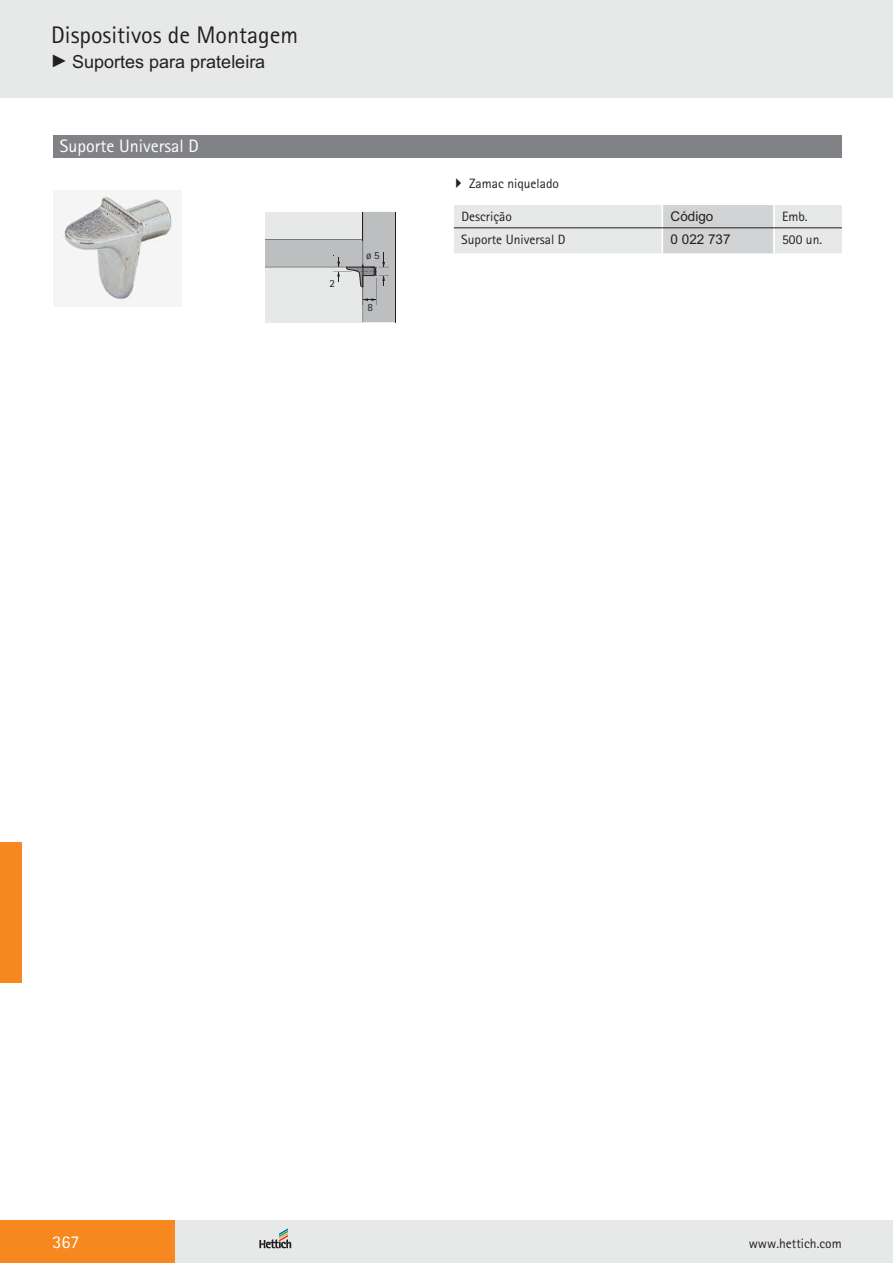
<style>
.page{position:relative;width:893px;height:1263px;background:#fff}
.page>*{position:absolute;margin:0;border:0;box-sizing:border-box;transform-origin:0 0}
.t1{font:24px "Agfa Rotis Sans Serif";color:#231f20}
.t2{font:18px "Arial";color:#231f20}
.t3{font:18px "Agfa Rotis Sans Serif";color:#fff}
.t4{font:13.5px "Agfa Rotis Sans Serif";color:#231f20}
.t5{font:13.5px "Arial";color:#231f20}
.t6{font:10.95px "Agfa Rotis Sans Serif";color:#231f20}
</style>
<div class="page">
<div style="left:0;top:0;width:893px;height:98px;background:#e7e8e8"></div>
<div style="left:174px;top:1220px;width:719px;height:43px;background:#e7e8e8"></div>
<div style="left:0;top:1220px;width:174px;height:43px;background:#f6881f"></div>
<svg style="left:259px;top:1228px;width:32px;height:20px"></svg>
<div style="left:53px;top:135px;width:789px;height:22px;background:#808285"></div>
<svg style="left:454px;top:205px;width:388px;height:48px;background:#dfe0e0"></svg>
<hr style="left:661px;top:205px;width:2px;height:22px;background:#fff">
<hr style="left:773px;top:205px;width:2px;height:22px;background:#fff">
<hr style="left:661px;top:228px;width:2px;height:25px;background:#fff">
<hr style="left:773px;top:228px;width:2px;height:25px;background:#fff">
<hr style="left:454px;top:227px;width:208px;height:1px;background:#231f20">
<hr style="left:662px;top:227px;width:112px;height:1px;background:#231f20">
<hr style="left:774px;top:227px;width:68px;height:1px;background:#231f20">
<img style="left:61px;top:194px;width:114px;height:106px">
<div style="left:265px;top:212px;width:98px;height:110px;background:#e7e8e8"></div>
<div style="left:265px;top:240px;width:98px;height:27px;background:#bcbec0"></div>
<hr style="left:395px;top:212px;width:1px;height:110px;background:#231f20">
<hr style="left:265px;top:267px;width:82px;height:1px;background:#231f20">
<hr style="left:265px;top:239px;width:98px;height:1px;background:#231f20">
<svg style="left:333px;top:212px;width:62px;height:110px"></svg>
<div style="left:0;top:842px;width:21px;height:140px;background:#f6881f"></div>
<h1 class="t1" style="left:51px;top:26px;width:248px">Dispositivos de Montagem</h1>
<h2 class="t2" style="left:51px;top:54px;width:216px">► Suportes para prateleira</h2>
<h2 class="t3" style="left:60px;top:140px;width:140px">Suporte Universal D</h2>
<p class="t6" style="left:330px;top:280px;width:7px">2</p>
<p class="t6" style="left:366px;top:251px;width:15px">ø 5</p>
<p class="t6" style="left:367px;top:304px;width:7px">8</p>
<p class="t4" style="left:469px;top:179px;width:91px">Zamac niquelado</p>
<p class="t4" style="left:461px;top:211px;width:52px">Descrição</p>
<p class="t5" style="left:671px;top:211px;width:44px">Código</p>
<p class="t4" style="left:782px;top:211px;width:27px">Emb.</p>
<p class="t4" style="left:461px;top:235px;width:106px">Suporte Universal D</p>
<p class="t5" style="left:671px;top:234px;width:62px">0 022 737</p>
<p class="t4" style="left:782px;top:235px;width:42px">500 un.</p>
<h2 class="t3" style="left:53px;top:1235px;width:28px">367</h2>
<p class="t4" style="left:749px;top:1239px;width:94px">www.hettich.com</p>
</div>
